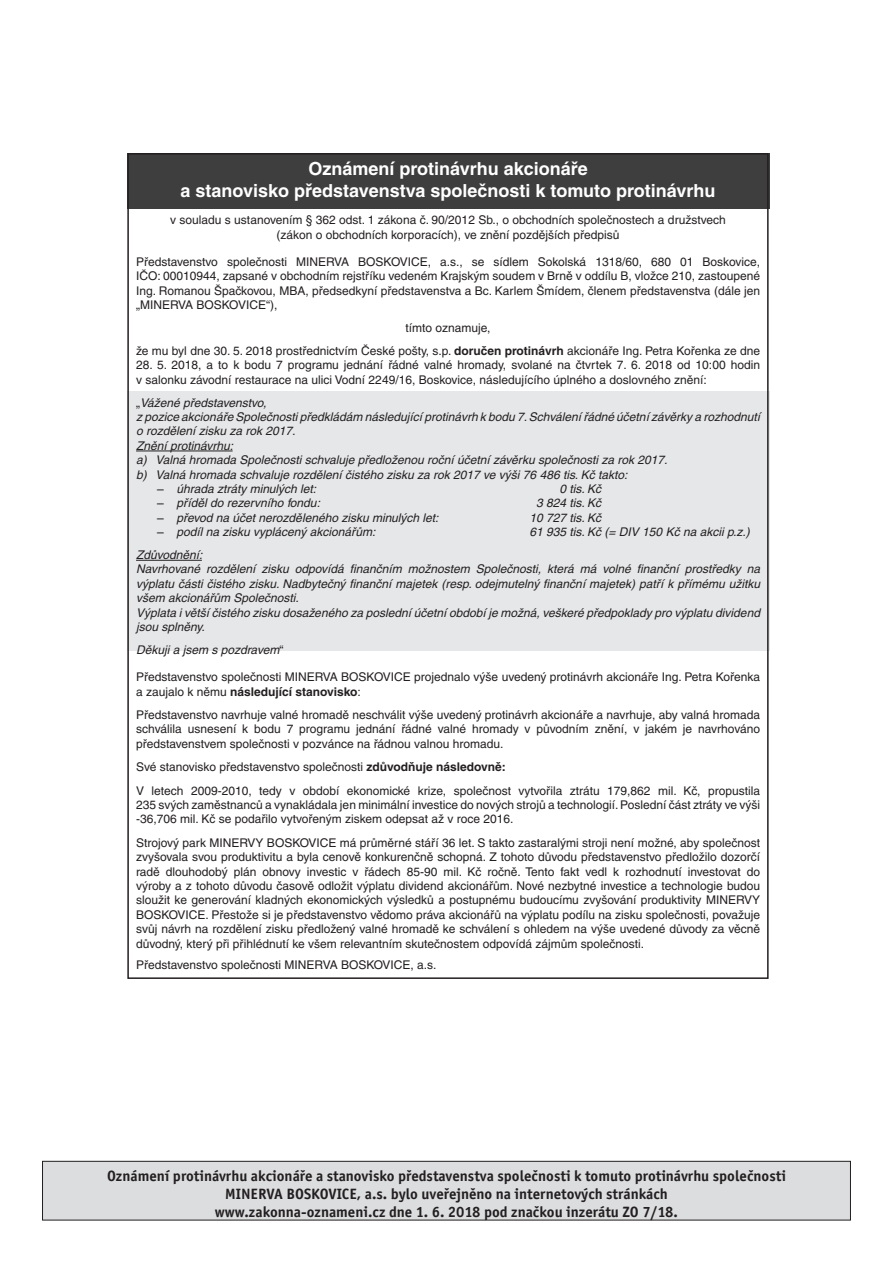
<style>
.page{position:relative;width:893px;height:1263px;background:#fff}
.page>*{position:absolute;margin:0;border:0;box-sizing:border-box;transform-origin:0 0}
.t1{font:700 18px "Helvetica CE";color:#fff}
.t2{font:700 15px/18px "Officina Sans ITC";color:#231f20;text-align:center}
.Normal__Web{font:12px/14.4px "Helvetica CE";color:#231f20;text-align:justify}
.List_Paragraph{font:italic 12px/14.4px "Helvetica CE";color:#231f20}
.s1{font-weight:700}
.s2{font-style:normal}
.s3{font-family:"Arial"}
</style>
<div class="page">
<div style="left:127px;top:153px;width:643px;height:55px;background:#3e3e3f"></div>
<div style="left:127px;top:392px;width:643px;height:259px;background:#e6e7e9"></div>
<hr style="left:136px;top:451px;width:97px;height:1px;background:#231f20">
<hr style="left:136px;top:560px;width:66px;height:1px;background:#231f20">
<div style="left:43px;top:1161px;width:807px;height:59px;background:#dcdddf"></div>
<div style="left:42px;top:1161px;width:809px;height:59px;border:1px solid #231f20"></div>
<p class="t1" style="left:308px;top:159px;width:281px">Oznámení protinávrhu akcionáře</p>
<p class="t1" style="left:181px;top:180px;width:536px">a stanovisko představenstva společnosti k tomuto protinávrhu</p>
<p class="Normal__Web" style="left:170px;top:213px;width:557px;text-align:center">v souladu s ustanovením § 362 odst. 1 zákona č. 90/2012 Sb., o obchodních společnostech a družstvech (zákon o obchodních korporacích), ve znění pozdějších předpisů</p>
<p class="Normal__Web" style="left:136px;top:254px;width:625px">Představenstvo společnosti MINERVA BOSKOVICE, a.s., se sídlem Sokolská 1318/60, 680 01 Boskovice, IČO: 00010944, zapsané v obchodním rejstříku vedeném Krajským soudem v Brně v oddílu B, vložce 210, zastoupené Ing. Romanou Špačkovou, MBA, předsedkyní představenstva a Bc. Karlem Šmídem, členem představenstva (dále jen „MINERVA BOSKOVICE“),</p>
<p class="Normal__Web" style="left:406px;top:320px;width:87px">tímto oznamuje,</p>
<p class="Normal__Web" style="left:136px;top:343px;width:625px">že mu byl dne 30. 5. 2018 prostřednictvím České pošty, s.p. <span class="s1">doručen protinávrh</span> akcionáře Ing. Petra Kořenka ze dne</p>
<p class="Normal__Web" style="left:136px;top:358px;width:625px">28. 5. 2018, a to k bodu 7 programu jednání řádné valné hromady, svolané na čtvrtek 7. 6. 2018 od 10:00 hodin v salonku závodní restaurace na ulici Vodní 2249/16, Boskovice, následujícího úplného a doslovného znění:</p>
<p class="List_Paragraph" style="left:136px;top:395px;width:132px"><span class="s2">„</span>Vážené představenstvo,</p>
<p class="List_Paragraph" style="left:136px;top:410px;width:625px">z pozice akcionáře Společnosti předkládám následující protinávrh k bodu 7. Schválení řádné účetní závěrky a rozhodnutí o rozdělení zisku za rok 2017.</p>
<p class="List_Paragraph" style="left:136px;top:438px;width:99px">Znění protinávrhu:</p>
<p class="List_Paragraph" style="left:136px;top:453px;width:533px">a) Valná hromada Společnosti schvaluje předloženou roční účetní závěrku společnosti za rok 2017.</p>
<p class="List_Paragraph" style="left:136px;top:467px;width:493px">b) Valná hromada schvaluje rozdělení čistého zisku za rok 2017 ve výši 76 486 tis. Kč takto:</p>
<p class="List_Paragraph" style="left:157px;top:482px;width:161px"><span class="s3">–</span> úhrada ztráty minulých let:</p>
<p class="List_Paragraph" style="left:559px;top:482px;width:43px">0 tis. Kč</p>
<p class="List_Paragraph" style="left:157px;top:496px;width:164px"><span class="s3">–</span> příděl do rezervního fondu:</p>
<p class="List_Paragraph" style="left:536px;top:496px;width:67px">3 824 tis. Kč</p>
<p class="List_Paragraph" style="left:157px;top:510px;width:283px"><span class="s3">–</span> převod na účet nerozděleného zisku minulých let:</p>
<p class="List_Paragraph" style="left:529px;top:510px;width:73px">10 727 tis. Kč</p>
<p class="List_Paragraph" style="left:157px;top:525px;width:220px"><span class="s3">–</span> podíl na zisku vyplácený akcionářům:</p>
<p class="List_Paragraph" style="left:529px;top:525px;width:222px">61 935 tis. Kč (= DIV 150 Kč na akcii p.z.)</p>
<p class="List_Paragraph" style="left:136px;top:548px;width:68px">Zdůvodnění:</p>
<p class="List_Paragraph" style="left:136px;top:562px;width:625px;text-align:justify">Navrhované rozdělení zisku odpovídá finančním možnostem Společnosti, která má volné finanční prostředky na výplatu části čistého zisku. Nadbytečný finanční majetek (resp. odejmutelný finanční majetek) patří k přímému užitku všem akcionářům Společnosti.</p>
<p class="List_Paragraph" style="left:136px;top:605px;width:625px">Výplata i větší čistého zisku dosaženého za poslední účetní období je možná, veškeré předpoklady pro výplatu dividend jsou splněny.</p>
<p class="List_Paragraph" style="left:136px;top:643px;width:149px">Děkuji a jsem s pozdravem<span class="s2">“</span></p>
<p class="Normal__Web" style="left:136px;top:670px;width:626px">Představenstvo společnosti MINERVA BOSKOVICE projednalo výše uvedený protinávrh akcionáře Ing. Petra Kořenka a zaujalo k němu <span class="s1">následující stanovisko</span>:</p>
<p class="Normal__Web" style="left:136px;top:707px;width:625px">Představenstvo navrhuje valné hromadě neschválit výše uvedený protinávrh akcionáře a navrhuje, aby valná hromada schválila usnesení k bodu 7 programu jednání řádné valné hromady v původním znění, v jakém je navrhováno představenstvem společnosti v pozvánce na řádnou valnou hromadu.</p>
<p class="Normal__Web" style="left:136px;top:760px;width:371px">Své stanovisko představenstvo společnosti <span class="s1">zdůvodňuje následovně:</span></p>
<p class="Normal__Web" style="left:136px;top:783px;width:625px">V letech 2009-2010, tedy v období ekonomické krize, společnost vytvořila ztrátu 179,862 mil. Kč, propustila 235 svých zaměstnanců a vynakládala jen minimální investice do nových strojů a technologií. Poslední část ztráty ve výši -36,706 mil. Kč se podařilo vytvořeným ziskem odepsat až v roce 2016.</p>
<p class="Normal__Web" style="left:136px;top:835px;width:626px">Strojový park MINERVY BOSKOVICE má průměrné stáří 36 let. S takto zastaralými stroji není možné, aby společnost zvyšovala svou produktivitu a byla cenově konkurenčně schopná. Z tohoto důvodu představenstvo předložilo dozorčí radě dlouhodobý plán obnovy investic v řádech 85-90 mil. Kč ročně. Tento fakt vedl k rozhodnutí investovat do výroby a z tohoto důvodu časově odložit výplatu dividend akcionářům. Nové nezbytné investice a technologie budou sloužit ke generování kladných ekonomických výsledků a postupnému budoucímu zvyšování produktivity MINERVY BOSKOVICE. Přestože si je představenstvo vědomo práva akcionářů na výplatu podílu na zisku společnosti, považuje svůj návrh na rozdělení zisku předložený valné hromadě ke schválení s ohledem na výše uvedené důvody za věcně důvodný, který při přihlédnutí ke všem relevantním skutečnostem odpovídá zájmům společnosti.</p>
<p class="Normal__Web" style="left:136px;top:958px;width:302px">Představenstvo společnosti MINERVA BOSKOVICE, a.s.</p>
<p class="t2" style="left:107px;top:1167px;width:680px">Oznámení protinávrhu akcionáře a stanovisko představenstva společnosti k tomuto protinávrhu společnosti<br>MINERVA BOSKOVICE, a.s. bylo uveřejněno na internetových stránkách<br>www.zakonna-oznameni.cz dne 1. 6. 2018 pod značkou inzerátu ZO 7/18.</p>
</div>
